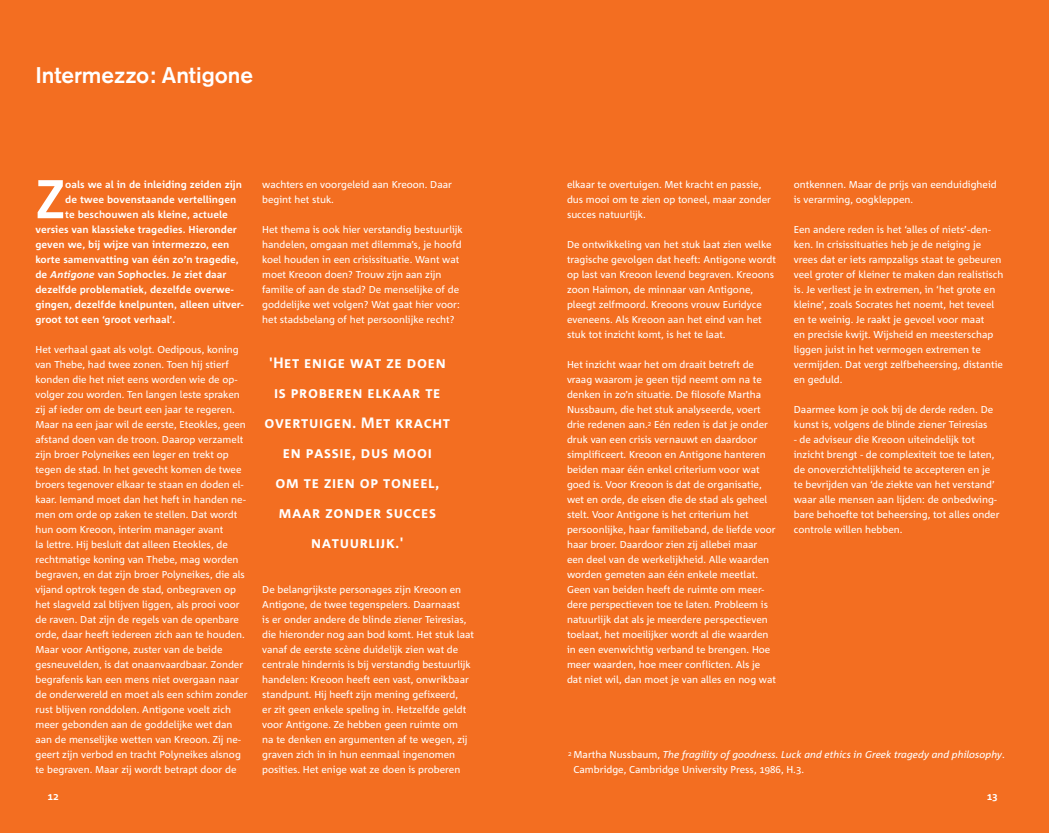
<style>
.page{position:relative;width:1049px;height:833px;background:#fff}
.page>*{position:absolute;margin:0;border:0;box-sizing:border-box;transform-origin:0 0}
.t1{font:54.5px "Agrofont Vet";color:#fff}
.t2{font:500 22.5px "Akzidenz Grotesk BE";letter-spacing:-.005em;color:#fff}
.t3{font:15px/30px "Agrofont Vet Caps";color:#fff;text-align:center}
.t4{font:10px/15px "Agrofont Normaal";color:#fff}
.t5{font:10px "Agrofont Vet";color:#fff}
.t6{font:10px "Agrofont Normaal Cursief";color:#fff}
.s1{font-family:"Agrofont Vet Cursief"}
.s2{font-family:"Agrofont Normaal"}
</style>
<div class="page">
<div style="left:0;top:0;width:524px;height:833px;background:#f36e21"></div>
<div style="left:524px;top:0;width:525px;height:833px;background:#f36e21"></div>
<h2 class="t2" style="left:35px;top:61px;width:219px">Intermezzo: Antigone</h2>
<h1 class="t1" style="left:35px;top:170px;width:32px">Z</h1>
<p class="t5" style="left:65px;top:179px;width:178px">oals we al in de inleiding zeiden zijn</p>
<p class="t5" style="left:65px;top:194px;width:173px">de twee bovenstaande vertellingen</p>
<p class="t5" style="left:65px;top:209px;width:164px">te beschouwen als kleine, actuele</p>
<p class="t5" style="left:35px;top:224px;width:203px">versies van klassieke tragedies. Hieronder</p>
<p class="t5" style="left:35px;top:239px;width:196px">geven we, bij wijze van intermezzo, een</p>
<p class="t5" style="left:35px;top:254px;width:205px">korte samenvatting van één zo’n tragedie,</p>
<p class="t5" style="left:35px;top:269px;width:193px">de <span class="s1">Antigone</span> van Sophocles. Je ziet daar</p>
<p class="t5" style="left:35px;top:284px;width:200px">dezelfde problematiek, dezelfde overwe-</p>
<p class="t5" style="left:35px;top:299px;width:210px">gingen, dezelfde knelpunten, alleen uitver-</p>
<p class="t5" style="left:35px;top:314px;width:142px">groot tot een ‘groot verhaal’.</p>
<p class="t4" style="left:35px;top:342px;width:214px">Het verhaal gaat als volgt. Oedipous, koning van Thebe, had twee zonen. Toen hij stierf konden die het niet eens worden wie de op&shy;volger zou worden. Ten langen leste spraken zij af ieder om de beurt een jaar te regeren.<br>Maar na een jaar wil de eerste, Eteokles, geen afstand doen van de troon. Daarop verzamelt zijn broer Polyneikes een leger en trekt op tegen de stad. In het gevecht komen de twee broers tegenover elkaar te staan en doden el&shy;kaar. Iemand moet dan het heft in handen ne&shy;men om orde op zaken te stellen. Dat wordt hun oom Kreoon, interim manager avant<br>la lettre. Hij besluit dat alleen Eteokles, de rechtmatige koning van Thebe, mag worden begraven, en dat zijn broer Polyneikes, die als vijand optrok tegen de stad, onbegraven op het slagveld zal blijven liggen, als prooi voor de raven. Dat zijn de regels van de openbare orde, daar heeft iedereen zich aan te houden.<br>Maar voor Antigone, zuster van de beide gesneuvelden, is dat onaanvaardbaar. Zonder begrafenis kan een mens niet overgaan naar de onderwereld en moet als een schim zonder rust blijven ronddolen. Antigone voelt zich meer gebonden aan de goddelijke wet dan aan de menselijke wetten van Kreoon. Zij ne&shy;geert zijn verbod en tracht Polyneikes alsnog te begraven. Maar zij wordt betrapt door de</p>
<p class="t4" style="left:262px;top:177px;width:191px">wachters en voorgeleid aan Kreoon. Daar begint het stuk.</p>
<p class="t4" style="left:262px;top:222px;width:202px">Het thema is ook hier verstandig bestuurlijk handelen, omgaan met dilemma’s, je hoofd koel houden in een crisissituatie. Want wat moet Kreoon doen? Trouw zijn aan zijn familie of aan de stad? De menselijke of de goddelijke wet volgen? Wat gaat hier voor: het stadsbelang of het persoonlijke recht?</p>
<h3 class="t3" style="left:264px;top:348px;width:188px">'Het enige wat ze doen is proberen elkaar te overtuigen. Met kracht en passie, dus mooi<br>om te zien op toneel, maar zonder succes natuurlijk.'</h3>
<p class="t4" style="left:262px;top:582px;width:213px">De belangrijkste personages zijn Kreoon en Antigone, de twee tegenspelers. Daarnaast<br>is er onder andere de blinde ziener Teiresias, die hieronder nog aan bod komt. Het stuk laat vanaf de eerste scène duidelijk zien wat de centrale hindernis is bij verstandig bestuurlijk handelen: Kreoon heeft een vast, onwrikbaar standpunt. Hij heeft zijn mening gefixeerd,<br>er zit geen enkele speling in. Hetzelfde geldt voor Antigone. Ze hebben geen ruimte om<br>na te denken en argumenten af te wegen, zij graven zich in in hun eenmaal ingenomen posities. Het enige wat ze doen is proberen</p>
<p class="t4" style="left:567px;top:177px;width:206px">elkaar te overtuigen. Met kracht en passie, dus mooi om te zien op toneel, maar zonder succes natuurlijk.</p>
<p class="t4" style="left:567px;top:237px;width:210px">De ontwikkeling van het stuk laat zien welke tragische gevolgen dat heeft: Antigone wordt op last van Kreoon levend begraven. Kreoons zoon Haimon, de minnaar van Antigone, pleegt zelfmoord. Kreoons vrouw Euridyce eveneens. Als Kreoon aan het eind van het stuk tot inzicht komt, is het te laat.</p>
<p class="t4" style="left:567px;top:357px;width:211px">Het inzicht waar het om draait betreft de vraag waarom je geen tijd neemt om na te denken in zo’n situatie. De filosofe Martha Nussbaum, die het stuk analyseerde, voert drie redenen aan.<sup>2</sup> Eén reden is dat je onder druk van een crisis vernauwt en daardoor simplificeert. Kreoon en Antigone hanteren beiden maar één enkel criterium voor wat goed is. Voor Kreoon is dat de organisatie, wet en orde, de eisen die de stad als geheel stelt. Voor Antigone is het criterium het persoonlijke, haar familieband, de liefde voor haar broer. Daardoor zien zij allebei maar een deel van de werkelijkheid. Alle waarden worden gemeten aan één enkele meetlat.<br>Geen van beiden heeft de ruimte om meer&shy;dere perspectieven toe te laten. Probleem is natuurlijk dat als je meerdere perspectieven toelaat, het moeilijker wordt al die waarden in een evenwichtig verband te brengen. Hoe meer waarden, hoe meer conflicten. Als je dat niet wil, dan moet je van alles en nog wat</p>
<p class="t4" style="left:794px;top:177px;width:204px">ontkennen. Maar de prijs van eenduidigheid is verarming, oogkleppen.</p>
<p class="t4" style="left:794px;top:222px;width:211px">Een andere reden is het ‘alles of niets’-den&shy;ken. In crisissituaties heb je de neiging je vrees dat er iets rampzaligs staat te gebeuren veel groter of kleiner te maken dan realistisch is. Je verliest je in extremen, in ‘het grote en kleine’, zoals Socrates het noemt, het teveel en te weinig. Je raakt je gevoel voor maat<br>en precisie kwijt. Wijsheid en meesterschap liggen juist in het vermogen extremen te vermijden. Dat vergt zelfbeheersing, distantie en geduld.</p>
<p class="t4" style="left:794px;top:402px;width:201px">Daarmee kom je ook bij de derde reden. De kunst is, volgens de blinde ziener Teiresias</p>
<p class="t4" style="left:794px;top:432px;width:207px">- de adviseur die Kreoon uiteindelijk tot inzicht brengt - de complexiteit toe te laten, de onoverzichtelijkheid te accepteren en je te bevrijden van ‘de ziekte van het verstand’ waar alle mensen aan lijden: de onbedwing&shy;bare behoefte tot beheersing, tot alles onder controle willen hebben.</p>
<p class="t6" style="left:568px;top:749px;width:438px"><sup>2</sup> <span class="s2">Martha Nussbaum,</span> The fragility of goodness. Luck and ethics in Greek tragedy and philosophy<span class="s2">.</span></p>
<p class="t4" style="left:574px;top:762px;width:232px">Cambridge, Cambridge University Press, 1986, H.3.</p>
<p class="t5" style="left:48px;top:791px;width:13px">12</p>
<p class="t5" style="left:987px;top:791px;width:13px">13</p>
</div>
